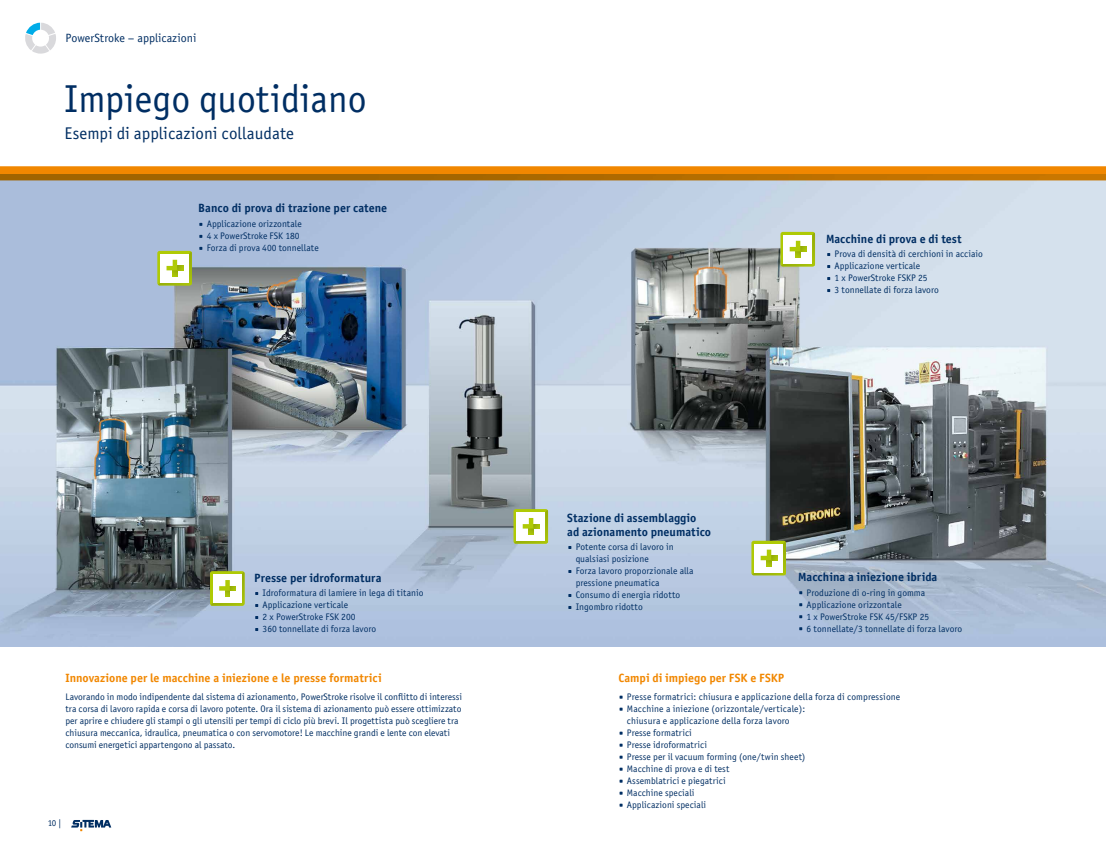
<style>
.page{position:relative;width:1106px;height:842px;background:#fff}
.page>*{position:absolute;margin:0;border:0;box-sizing:border-box;transform-origin:0 0}
.t1{font:39px "Officina Sans Book ITC";color:#002e63}
.t2{font:17px "Officina Sans Book ITC";color:#002e63}
.t3{font:12px/14px "Officina Sans Bold ITC";color:#002e63}
.t4{font:12px "Officina Sans Bold ITC";color:#f18700}
.t5{font:12px "Officina Sans Book ITC";color:#002e63}
.t6{font:9.5px/12px "Officina Sans Book ITC";color:#002e63}
.t7{font:9px "Officina Sans Book ITC";color:#002e63}
</style>
<div class="page">
<svg style="left:25px;top:23px;width:31px;height:31px"></svg>
<img style="left:0;top:180px;width:1106px;height:467px">
<svg style="left:0;top:166px;width:1106px;height:14px;background:#d47d04"></svg>
<svg style="left:780px;top:232px;width:35px;height:34px"></svg>
<svg style="left:781px;top:233px;width:34px;height:33px"></svg>
<svg style="left:157px;top:251px;width:35px;height:34px"></svg>
<svg style="left:158px;top:252px;width:34px;height:33px"></svg>
<svg style="left:751px;top:541px;width:35px;height:34px"></svg>
<svg style="left:752px;top:541px;width:34px;height:34px"></svg>
<svg style="left:513px;top:509px;width:35px;height:35px"></svg>
<svg style="left:514px;top:510px;width:34px;height:34px"></svg>
<svg style="left:210px;top:571px;width:34px;height:35px"></svg>
<svg style="left:211px;top:572px;width:33px;height:34px"></svg>
<svg style="left:71px;top:820px;width:41px;height:11px"></svg>
<p class="t5" style="left:65px;top:30px;width:133px">PowerStroke – applicazioni</p>
<h1 class="t1" style="left:64px;top:73px;width:304px">Impiego quotidiano</h1>
<h2 class="t2" style="left:65px;top:123px;width:231px">Esempi di applicazioni collaudate</h2>
<p class="t3" style="left:198px;top:201px;width:190px">Banco di prova di trazione per catene</p>
<p class="t6" style="left:207px;top:218px;width:114px">Applicazione orizzontale<br>4 x PowerStroke FSK 180<br>Forza di prova 400 tonnellate</p>
<p class="t3" style="left:254px;top:570px;width:129px">Presse per idroformatura</p>
<p class="t6" style="left:262px;top:587px;width:162px">Idroformatura di lamiere in lega di titanio<br>Applicazione verticale<br>2 x PowerStroke FSK 200<br>360 tonnellate di forza lavoro</p>
<p class="t4" style="left:65px;top:670px;width:318px">Innovazione per le macchine a iniezione e le presse formatrici</p>
<p class="t6" style="left:65px;top:690px;width:398px">Lavorando in modo indipendente dal sistema di azionamento, PowerStroke risolve il conflitto di interessi tra corsa di lavoro rapida e corsa di lavoro potente. Ora il sistema di azionamento può essere ottimizzato per aprire e chiudere gli stampi o gli utensili per tempi di ciclo più brevi. Il progettista può scegliere tra chiusura meccanica, idraulica, pneumatica o con servomotore! Le macchine grandi e lente con elevati consumi energetici appartengono al passato.</p>
<p class="t7" style="left:48px;top:817px;width:15px">10 |</p>
<p class="t3" style="left:567px;top:510px;width:145px">Stazione di assemblaggio ad azionamento pneumatico</p>
<p class="t6" style="left:576px;top:541px;width:119px">Potente corsa di lavoro in qualsiasi posizione<br>Forza lavoro proporzionale alla pressione pneumatica<br>Consumo di energia ridotto<br>Ingombro ridotto</p>
<p class="t3" style="left:826px;top:231px;width:137px">Macchine di prova e di test</p>
<p class="t6" style="left:834px;top:248px;width:150px">Prova di densità di cerchioni in acciaio<br>Applicazione verticale<br>1 x PowerStroke FSKP 25<br>3 tonnellate di forza lavoro</p>
<p class="t3" style="left:798px;top:569px;width:141px">Macchina a iniezione ibrida</p>
<p class="t6" style="left:806px;top:586px;width:157px">Produzione di o-ring in gomma<br>Applicazione orizzontale<br>1 x PowerStroke FSK 45/FSKP 25<br>6 tonnellate/3 tonnellate di forza lavoro</p>
<p class="t4" style="left:618px;top:670px;width:168px">Campi di impiego per FSK e FSKP</p>
<p class="t6" style="left:627px;top:690px;width:275px">Presse formatrici: chiusura e applicazione della forza di compressione Macchine a iniezione (orizzontale/verticale):<br>chiusura e applicazione della forza lavoro<br>Presse formatrici<br>Presse idroformatrici<br>Presse per il vacuum forming (one/twin sheet)<br>Macchine di prova e di test<br>Assemblatrici e piegatrici<br>Macchine speciali<br>Applicazioni speciali</p>
</div>
